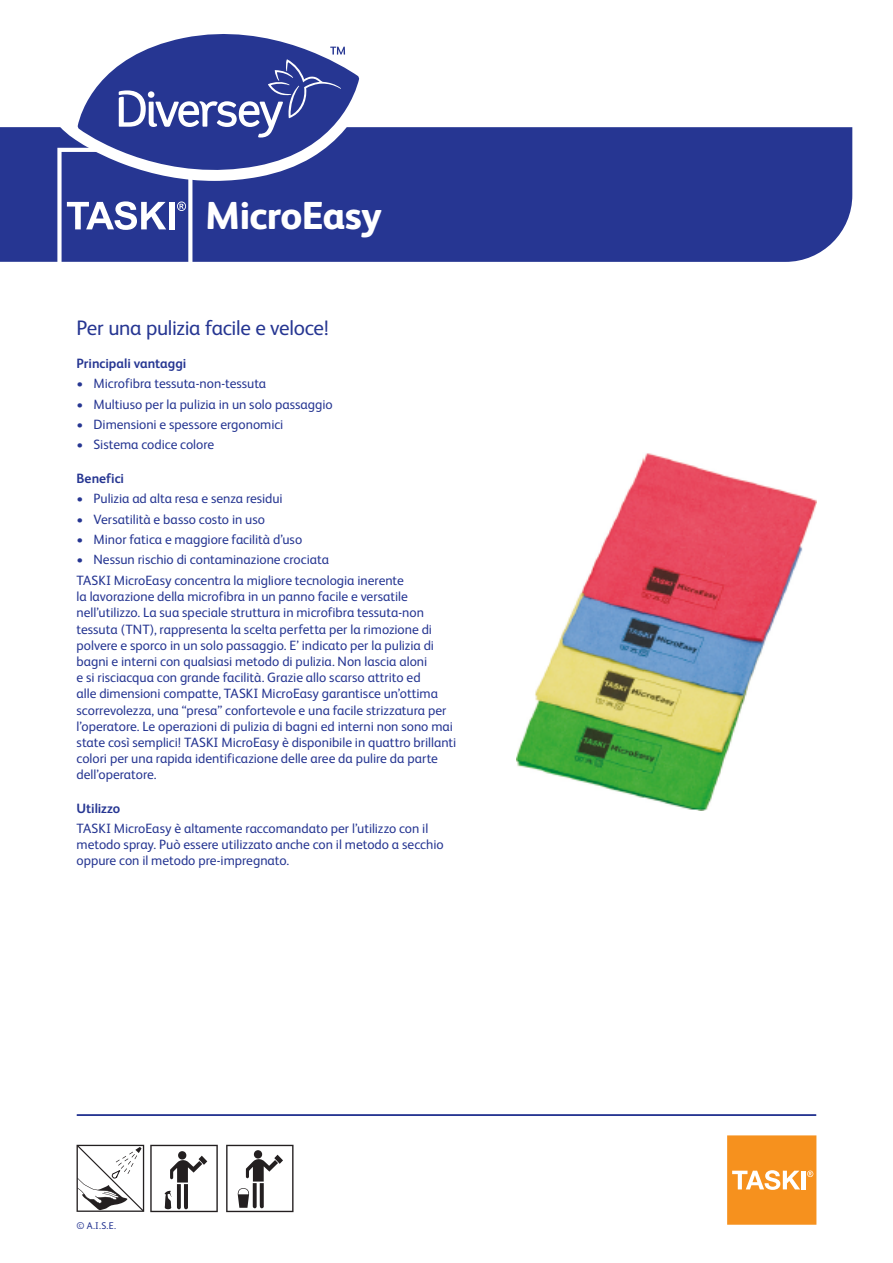
<style>
.page{position:relative;width:893px;height:1263px;background:#fff}
.page>*{position:absolute;margin:0;border:0;box-sizing:border-box;transform-origin:0 0}
.t1{font:800 39px "FS Albert Pro";letter-spacing:-.02em;color:#fff}
.Product_Description{font:21px "FS Albert Pro";letter-spacing:-.02em;color:#263692}
.Maintext{font:13.5px/16.2px "FS Albert Pro";letter-spacing:-.005em;color:#263692}
.Subheads{font:700 13.5px "FS Albert Pro";letter-spacing:-.005em;color:#263692}
.t2{font:9.75px "FS Albert Pro";color:#263692}
</style>
<div class="page">
<div style="left:0;top:127px;width:852px;height:135px;background:#263692"></div>
<svg style="left:57px;top:148px;width:135px;height:114px;background:#4e5ba6"></svg>
<div style="left:169px;top:202px;width:6px;height:27px;background:#fff"></div>
<svg style="left:727px;top:1135px;width:89px;height:90px;background:#f69c34"></svg>
<hr style="left:77px;top:1114px;width:739px;height:2px;background:#263692">
<img style="left:516px;top:453px;width:300px;height:358px">
<svg style="left:77px;top:1145px;width:141px;height:67px"></svg>
<svg style="left:226px;top:1145px;width:67px;height:67px"></svg>
<svg style="left:58px;top:78px;width:316px;height:103px"></svg>
<svg style="left:78px;top:34px;width:281px;height:148px;fill:#263692"></svg>
<svg style="left:119px;top:47px;width:226px;height:91px;background:#4a58a4"></svg>
<p class="t1" style="left:205px;top:185px;width:179px">MicroEasy</p>
<p class="Product_Description" style="left:77px;top:313px;width:254px">Per una pulizia facile e veloce!</p>
<p class="Subheads" style="left:77px;top:353px;width:111px">Principali vantaggi</p>
<p class="Maintext" style="left:77px;top:374px;width:191px">• Microfibra tessuta-non-tessuta</p>
<p class="Maintext" style="left:77px;top:395px;width:258px">• Multiuso per la pulizia in un solo passaggio</p>
<p class="Maintext" style="left:77px;top:415px;width:208px">• Dimensioni e spessore ergonomici</p>
<p class="Maintext" style="left:77px;top:436px;width:139px">• Sistema codice colore</p>
<p class="Subheads" style="left:77px;top:468px;width:49px">Benefici</p>
<p class="Maintext" style="left:77px;top:489px;width:208px">• Pulizia ad alta resa e senza residui</p>
<p class="Maintext" style="left:77px;top:510px;width:190px">• Versatilità e basso costo in uso</p>
<p class="Maintext" style="left:77px;top:530px;width:227px">• Minor fatica e maggiore facilità d’uso</p>
<p class="Maintext" style="left:77px;top:551px;width:254px">• Nessun rischio di contaminazione crociata</p>
<p class="Maintext" style="left:77px;top:571px;width:381px">TASKI MicroEasy concentra la migliore tecnologia inerente<br>la lavorazione della microfibra in un panno facile e versatile nell’utilizzo. La sua speciale struttura in microfibra tessuta-non tessuta (TNT), rappresenta la scelta perfetta per la rimozione di polvere e sporco in un solo passaggio. E’ indicato per la pulizia di bagni e interni con qualsiasi metodo di pulizia. Non lascia aloni<br>e si risciacqua con grande facilità. Grazie allo scarso attrito ed<br>alle dimensioni compatte, TASKI MicroEasy garantisce un’ottima scorrevolezza, una “presa” confortevole e una facile strizzatura per l’operatore. Le operazioni di pulizia di bagni ed interni non sono mai state così semplici! TASKI MicroEasy è disponibile in quattro brillanti colori per una rapida identificazione delle aree da pulire da parte dell’operatore.</p>
<p class="Subheads" style="left:77px;top:798px;width:45px">Utilizzo</p>
<p class="Maintext" style="left:77px;top:819px;width:369px">TASKI MicroEasy è altamente raccomandato per l’utilizzo con il metodo spray. Può essere utilizzato anche con il metodo a secchio oppure con il metodo pre-impregnato.</p>
<p class="t2" style="left:77px;top:1219px;width:41px">© A.I.S.E.</p>
</div>
